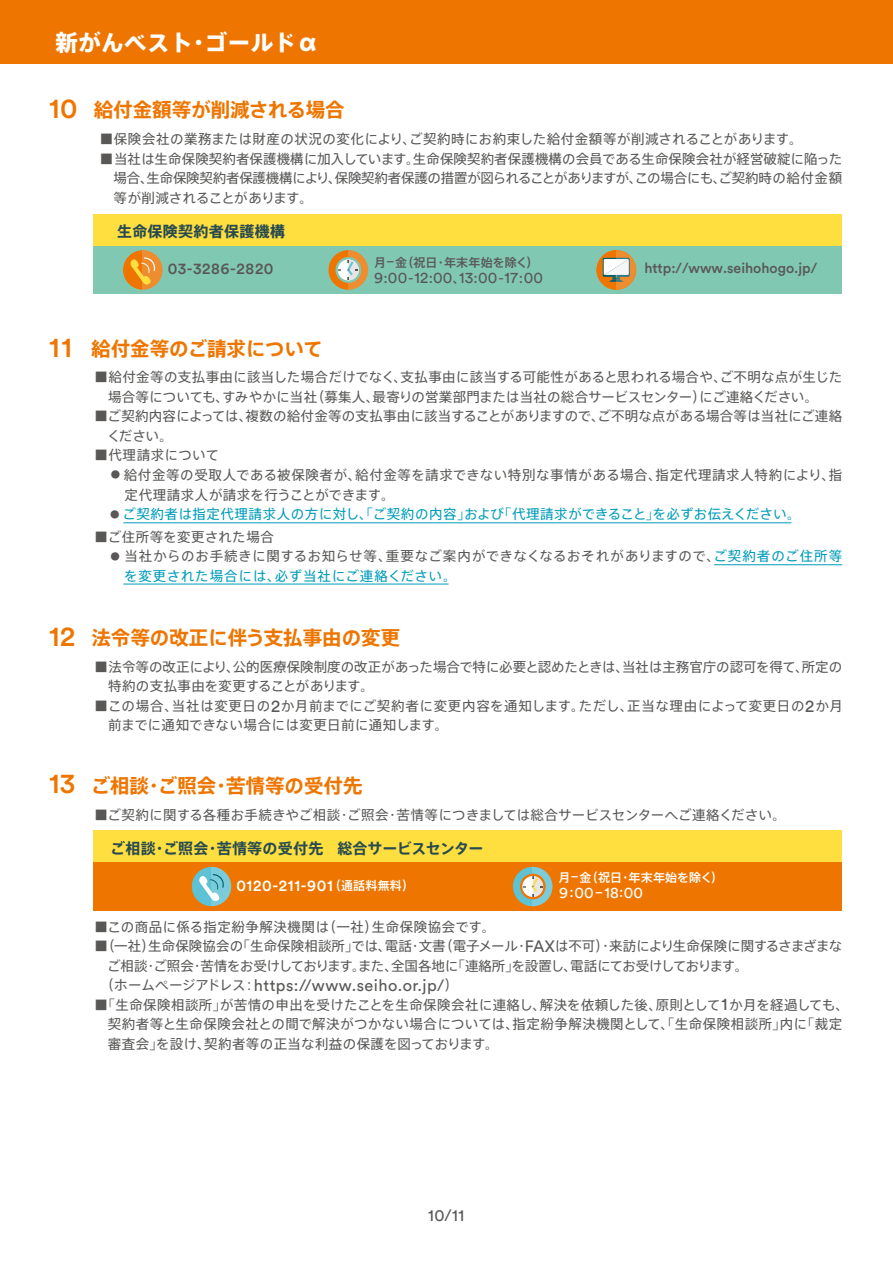
<style>
.page{position:relative;width:893px;height:1263px;background:#fff}
.page>*{position:absolute;margin:0;border:0;box-sizing:border-box;transform-origin:0 0}
.t1{font:22.5px "Axis Basic Pro N H";letter-spacing:.02em;color:#fff}
.t2{font:19.5px "Axis Basic Pro N B";color:#ee7600}
.t3{font:16.5px "Circular Pro";color:#595857}
.t4{font:16.35px "Circular Pro";letter-spacing:.03em;color:#595857}
.t5{font:500 15.9px "Circular Pro";letter-spacing:.04em;color:#fff}
.t6{font:500 15.9px "Circular Pro";letter-spacing:.04em;color:#595857}
.t7{font:15.6px "Circular Pro";letter-spacing:.01em;color:#595857}
.t8{font:15.6px "Circular Pro";color:#fff}
.t9{font:15px "Axis Basic Pro N B";letter-spacing:.02em;color:#274b51}
.t10{font:500 14.4px "Circular Pro";color:#595857}
.t11{font:13.5px/19.5px "Axis Basic Pro N R";letter-spacing:.015em;color:#595857}
.t12{font:13.5px/19.5px "Axis Basic Pro N R";letter-spacing:.035em;color:#595857}
.t13{font:13.5px/19.5px "Axis Basic Pro N R";letter-spacing:-.01em;color:#595857}
.t14{font:13.5px/19.5px "Axis Basic Pro N R";letter-spacing:.04em;color:#595857}
.t15{font:13.5px/19.5px "Axis Basic Pro N R";letter-spacing:.055em;color:#595857}
.t16{font:13.5px "Axis Basic Pro N R";letter-spacing:.035em;color:#009cb9}
.t17{font:12px "Axis Basic Pro N M";color:#595857}
.t18{font:12px "Axis Basic Pro N M";color:#fff}
.s1{font-family:"Circular Pro";font-weight:500;font-size:28.2px}
.s2{font-family:"Circular Pro";font-size:14.85px}
.s3{font-size:14.85px}
.s4{font-family:"Axis Basic Pro N M";font-size:12px}
.s5{font-size:9.45px}
.s6{font-size:9.45px;color:#595857}
.s7{color:#009cb9}
.s8{font-family:"Circular Pro";font-size:17.25px}
.s9{font-family:"Axis Basic Pro N M";font-weight:400;font-size:12px}
.s10{font-family:"Circular Pro";font-size:16.35px}
.s11{font-family:"Axis Basic Pro N R";font-size:13.5px}
</style>
<div class="page">
<div style="left:0;top:0;width:893px;height:64px;background:#ee7600"></div>
<hr style="left:123px;top:522px;width:668px;height:1px;background:#009cb9">
<hr style="left:123px;top:584px;width:326px;height:1px;background:#009cb9">
<hr style="left:714px;top:564px;width:128px;height:1px;background:#009cb9">
<div style="left:94px;top:214px;width:748px;height:80px;background:#81c8b2"></div>
<div style="left:94px;top:214px;width:748px;height:31px;background:#ffde3f"></div>
<svg style="left:123px;top:250px;width:40px;height:40px"></svg>
<svg style="left:596px;top:250px;width:40px;height:40px"></svg>
<svg style="left:603px;top:258px;width:13px;height:24px"></svg>
<svg style="left:616px;top:250px;width:20px;height:40px"></svg>
<div style="left:328px;top:250px;width:40px;height:40px;background:#ee7600;border-radius:50%"></div>
<svg style="left:348px;top:250px;width:20px;height:40px"></svg>
<svg style="left:335px;top:257px;width:26px;height:26px"></svg>
<div style="left:338px;top:259px;width:21px;height:21px;background:#fff;border-radius:50%"></div>
<svg style="left:347px;top:257px;width:14px;height:26px"></svg>
<div style="left:94px;top:830px;width:748px;height:81px;background:#ee7600"></div>
<div style="left:94px;top:830px;width:748px;height:31px;background:#ffde3f"></div>
<svg style="left:513px;top:867px;width:39px;height:39px"></svg>
<svg style="left:533px;top:867px;width:19px;height:39px"></svg>
<svg style="left:520px;top:874px;width:25px;height:25px"></svg>
<div style="left:522px;top:876px;width:21px;height:21px;background:#fff;border-radius:50%"></div>
<svg style="left:532px;top:874px;width:13px;height:25px"></svg>
<svg style="left:192px;top:867px;width:39px;height:39px"></svg>
<h1 class="t1" style="left:55px;top:25px;width:265px">新がんベスト・ゴールドα</h1>
<h2 class="t2" style="left:49px;top:95px;width:297px"><span class="s1">10</span> 給付金額等が削減される場合</h2>
<p class="t12" style="left:100px;top:129px;width:704px">■保険会社の業務または財産の状況の変化により、ご契約時にお約束した給付金額等が削減されることがあります。</p>
<p class="t11" style="left:113px;top:148px;width:730px;text-align:justify;text-indent:-14px">■当社は生命保険契約者保護機構に加入しています。生命保険契約者保護機構の会員である生命保険会社が経営破綻に陥った場合、生命保険契約者保護機構により、保険契約者保護の措置が図られることがありますが、この場合にも、ご契約時の給付金額等が削減されることがあります。</p>
<p class="t9" style="left:117px;top:220px;width:169px">生命保険契約者保護機構</p>
<p class="t6" style="left:168px;top:258px;width:107px">03-3286-2820</p>
<p class="t10" style="left:644px;top:259px;width:174px">http://www.seihohogo.jp/</p>
<p class="t17" style="left:374px;top:253px;width:166px">月<span class="s2">-</span>金（祝日・年末年始を除く）</p>
<p class="t7" style="left:374px;top:267px;width:171px">9<span class="s3">:</span>00<span class="s3">-</span>12<span class="s3">:</span>00<span class="s4">、</span>13<span class="s3">:</span>00<span class="s3">-</span>17<span class="s3">:</span>00</p>
<h2 class="t2" style="left:49px;top:334px;width:275px"><span class="s1">11</span> 給付金等のご請求について</h2>
<p class="t11" style="left:108px;top:367px;width:736px;text-indent:-14px">■給付金等の支払事由に該当した場合だけでなく、支払事由に該当する可能性があると思われる場合や、ご不明な点が生じた場合等についても、すみやかに当社（募集人、最寄りの営業部門または当社の総合サービスセンター）にご連絡ください。</p>
<p class="t11" style="left:107px;top:406px;width:737px;text-indent:-12px">■ご契約内容によっては、複数の給付金等の支払事由に該当することがありますので、ご不明な点がある場合等は当社にご連絡ください。</p>
<p class="t11" style="left:95px;top:445px;width:126px">■代理請求について</p>
<p class="t14" style="left:125px;top:464px;width:719px;text-indent:-14px"><span class="s5">●</span> 給付金等の受取人である被保険者が、給付金等を請求できない特別な事情がある場合、指定代理請求人特約により、指定代理請求人が請求を行うことができます。</p>
<p class="t16" style="left:110px;top:504px;width:692px"><span class="s6">●</span> ご契約者は指定代理請求人の方に対し、「ご契約の内容」および「代理請求ができること」を必ずお伝えください。</p>
<p class="t12" style="left:95px;top:526px;width:181px">■ご住所等を変更された場合</p>
<p class="t15" style="left:124px;top:545px;width:719px;text-indent:-14px"><span class="s5">●</span> 当社からのお手続きに関するお知らせ等、重要なご案内ができなくなるおそれがありますので、<span class="s7">ご契約者のご住所等を変更された場合には、必ず当社にご連絡ください。</span></p>
<h2 class="t2" style="left:49px;top:623px;width:352px"><span class="s1">12</span> 法令等の改正に伴う支払事由の変更</h2>
<p class="t11" style="left:108px;top:656px;width:736px;text-indent:-14px">■法令等の改正により、公的医療保険制度の改正があった場合で特に必要と認めたときは、当社は主務官庁の認可を得て、所定の特約の支払事由を変更することがあります。</p>
<p class="t12" style="left:108px;top:695px;width:736px;text-indent:-14px">■この場合、当社は変更日の<span class="s8">2</span>か月前までにご契約者に変更内容を通知します。ただし、正当な理由によって変更日の<span class="s8">2</span>か月前までに通知できない場合には変更日前に通知します。</p>
<h2 class="t2" style="left:49px;top:770px;width:315px"><span class="s1">13</span> ご相談・ご照会・苦情等の受付先</h2>
<p class="t11" style="left:94px;top:805px;width:693px">■ご契約に関する各種お手続きやご相談・ご照会・苦情等につきましては総合サービスセンターへご連絡ください。</p>
<p class="t9" style="left:110px;top:836px;width:375px">ご相談・ご照会・苦情等の受付先　総合サービスセンター</p>
<p class="t5" style="left:236px;top:875px;width:179px">0120-211-901<span class="s9">（通話料無料）</span></p>
<p class="t18" style="left:558px;top:868px;width:166px">月<span class="s2">-</span>金（祝日・年末年始を除く）</p>
<p class="t8" style="left:559px;top:882px;width:85px">9<span class="s3">:</span>00<span class="s3">-</span>18<span class="s3">:</span>00</p>
<p class="t14" style="left:94px;top:916px;width:402px">■この商品に係る指定紛争解決機関は（一社）生命保険協会です。</p>
<p class="t13" style="left:107px;top:935px;width:737px;text-indent:-13px">■（一社）生命保険協会の「生命保険相談所」では、電話・文書（電子メール・<span class="s10">FAX</span>は不可）・来訪により生命保険に関するさまざまなご相談・ご照会・苦情をお受けしております。また、全国各地に「連絡所」を設置し、電話にてお受けしております。</p>
<p class="t4" style="left:100px;top:974px;width:359px"><span class="s11">（ホームページアドレス：</span>https://www.seiho.or.jp/<span class="s11">）</span></p>
<p class="t11" style="left:108px;top:994px;width:743px;text-indent:-13px">■「生命保険相談所」が苦情の申出を受けたことを生命保険会社に連絡し、解決を依頼した後、原則として<span class="s8">1</span>か月を経過しても、契約者等と生命保険会社との間で解決がつかない場合については、指定紛争解決機関として、「生命保険相談所」内に「裁定審査会」を設け、契約者等の正当な利益の保護を図っております。</p>
<p class="t3" style="left:428px;top:1204px;width:38px">10/11</p>
</div>
